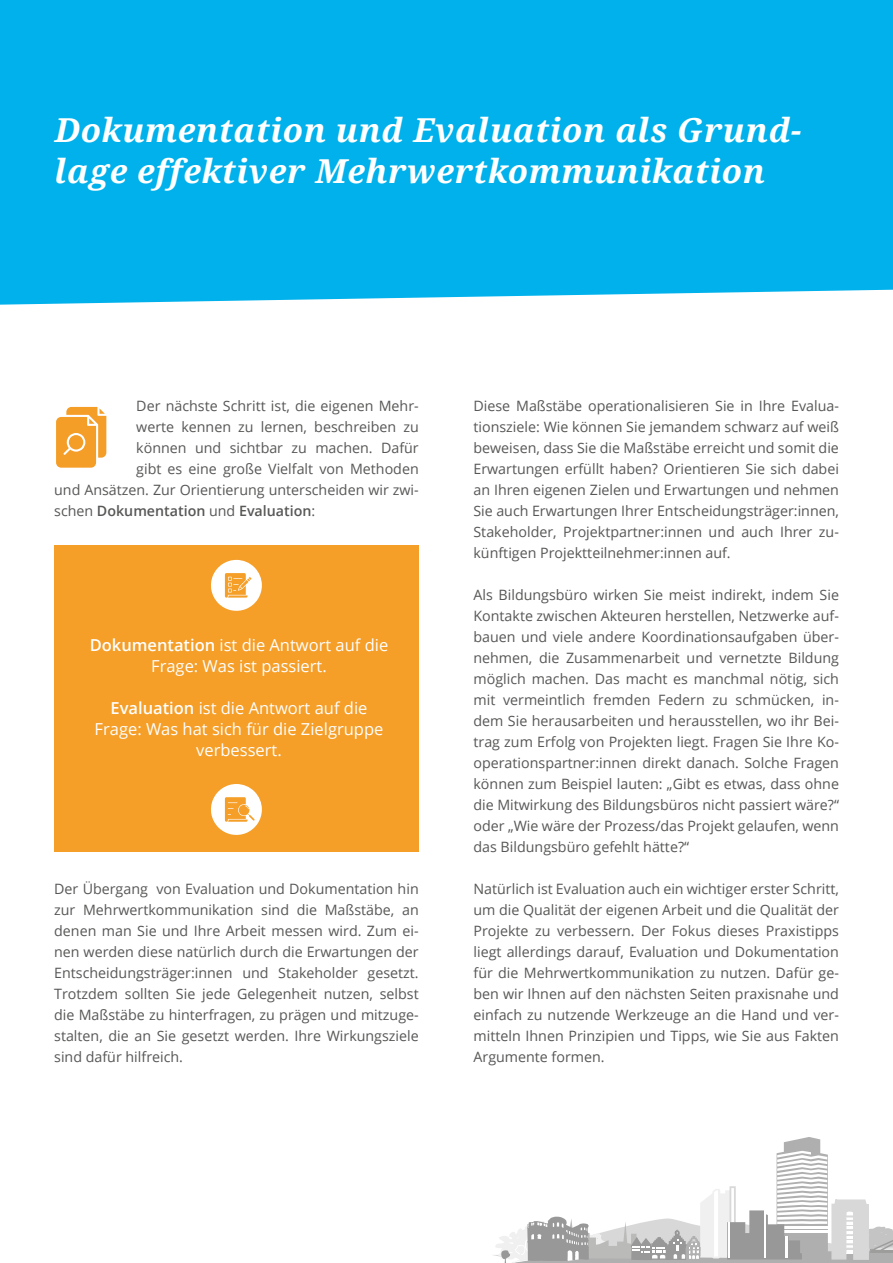
<style>
.page{position:relative;width:893px;height:1263px;background:#fff}
.page>*{position:absolute;margin:0;border:0;box-sizing:border-box;transform-origin:0 0}
.t1{font:italic 700 33px/40.5px "Noto Serif";letter-spacing:.02em;color:#fff}
.t2{font:16.5px/21px "Open Sans";color:#fff;text-align:center}
.t3{font:14.25px/21px "Open Sans";color:#575756;text-align:justify}
.t4{font:600 14.25px "Open Sans";color:#575756}
.s1{font-weight:400}
.s2{font-weight:600}
</style>
<div class="page">
<svg style="left:493px;top:1137px;width:400px;height:126px"></svg>
<div style="left:0;top:0;width:893px;height:305px;background:#00b1eb"></div>
<svg style="left:56px;top:407px;width:50px;height:61px;background:#f6b051"></svg>
<div style="left:54px;top:546px;width:365px;height:306px;background:#f59e28"></div>
<svg style="left:211px;top:784px;width:51px;height:51px"></svg>
<svg style="left:211px;top:560px;width:51px;height:51px"></svg>
<p class="t1" style="left:55px;top:109px;width:748px">Dokumentation und Evaluation als Grund&shy;lage effektiver Mehrwertkommunikation</p>
<p class="t3" style="left:136px;top:395px;width:284px">Der nächste Schritt ist, die eigenen Mehr-</p>
<p class="t3" style="left:136px;top:416px;width:284px">werte kennen zu lernen, beschreiben zu</p>
<p class="t3" style="left:136px;top:437px;width:284px">können und sichtbar zu machen. Dafür</p>
<p class="t3" style="left:136px;top:458px;width:284px">gibt es eine große Vielfalt von Methoden</p>
<p class="t3" style="left:54px;top:479px;width:366px">und Ansätzen. Zur Orientierung unterscheiden wir zwi-</p>
<p class="t4" style="left:54px;top:501px;width:263px"><span class="s1">schen</span> Dokumentation <span class="s1">und</span> Evaluation<span class="s1">:</span></p>
<p class="t2" style="left:90px;top:634px;width:300px"><span class="s2">Dokumentation</span> ist die Antwort auf die<br>Frage: Was ist passiert.</p>
<p class="t2" style="left:95px;top:697px;width:290px"><span class="s2">Evaluation</span> ist die Antwort auf die<br>Frage: Was hat sich für die Zielgruppe verbessert.</p>
<p class="t3" style="left:54px;top:878px;width:366px">Der Übergang von Evaluation und Dokumentation hin zur Mehrwertkommunikation sind die Maßstäbe, an denen man Sie und Ihre Arbeit messen wird. Zum ei&shy;nen werden diese natürlich durch die Erwartungen der Entscheidungsträger:innen und Stakeholder gesetzt.<br>Trotzdem sollten Sie jede Gelegenheit nutzen, selbst die Maßstäbe zu hinterfragen, zu prägen und mitzuge&shy;stalten, die an Sie gesetzt werden. Ihre Wirkungsziele sind dafür hilfreich.</p>
<p class="t3" style="left:473px;top:395px;width:367px">Diese Maßstäbe operationalisieren Sie in Ihre Evalua&shy;tionsziele: Wie können Sie jemandem schwarz auf weiß beweisen, dass Sie die Maßstäbe erreicht und somit die Erwartungen erfüllt haben? Orientieren Sie sich dabei an Ihren eigenen Zielen und Erwartungen und nehmen Sie auch Erwartungen Ihrer Entscheidungsträger:innen, Stakeholder, Projektpartner:innen und auch Ihrer zu&shy;künftigen Projektteilnehmer:innen auf.</p>
<p class="t3" style="left:473px;top:584px;width:367px">Als Bildungsbüro wirken Sie meist indirekt, indem Sie Kontakte zwischen Akteuren herstellen, Netzwerke auf&shy;bauen und viele andere Koordinationsaufgaben über&shy;nehmen, die Zusammenarbeit und vernetzte Bildung möglich machen. Das macht es manchmal nötig, sich mit vermeintlich fremden Federn zu schmücken, in&shy;dem Sie herausarbeiten und herausstellen, wo ihr Bei&shy;trag zum Erfolg von Projekten liegt. Fragen Sie Ihre Ko&shy;operationspartner:innen direkt danach. Solche Fragen können zum Beispiel lauten: „Gibt es etwas, dass ohne die Mitwirkung des Bildungsbüros nicht passiert wäre?“ oder „Wie wäre der Prozess/das Projekt gelaufen, wenn das Bildungsbüro gefehlt hätte?“</p>
<p class="t3" style="left:473px;top:878px;width:367px">Natürlich ist Evaluation auch ein wichtiger erster Schritt, um die Qualität der eigenen Arbeit und die Qualität der Projekte zu verbessern. Der Fokus dieses Praxistipps liegt allerdings darauf, Evaluation und Dokumentation für die Mehrwertkommunikation zu nutzen. Dafür ge&shy;ben wir Ihnen auf den nächsten Seiten praxisnahe und einfach zu nutzende Werkzeuge an die Hand und ver&shy;mitteln Ihnen Prinzipien und Tipps, wie Sie aus Fakten Argumente formen.</p>
</div>
